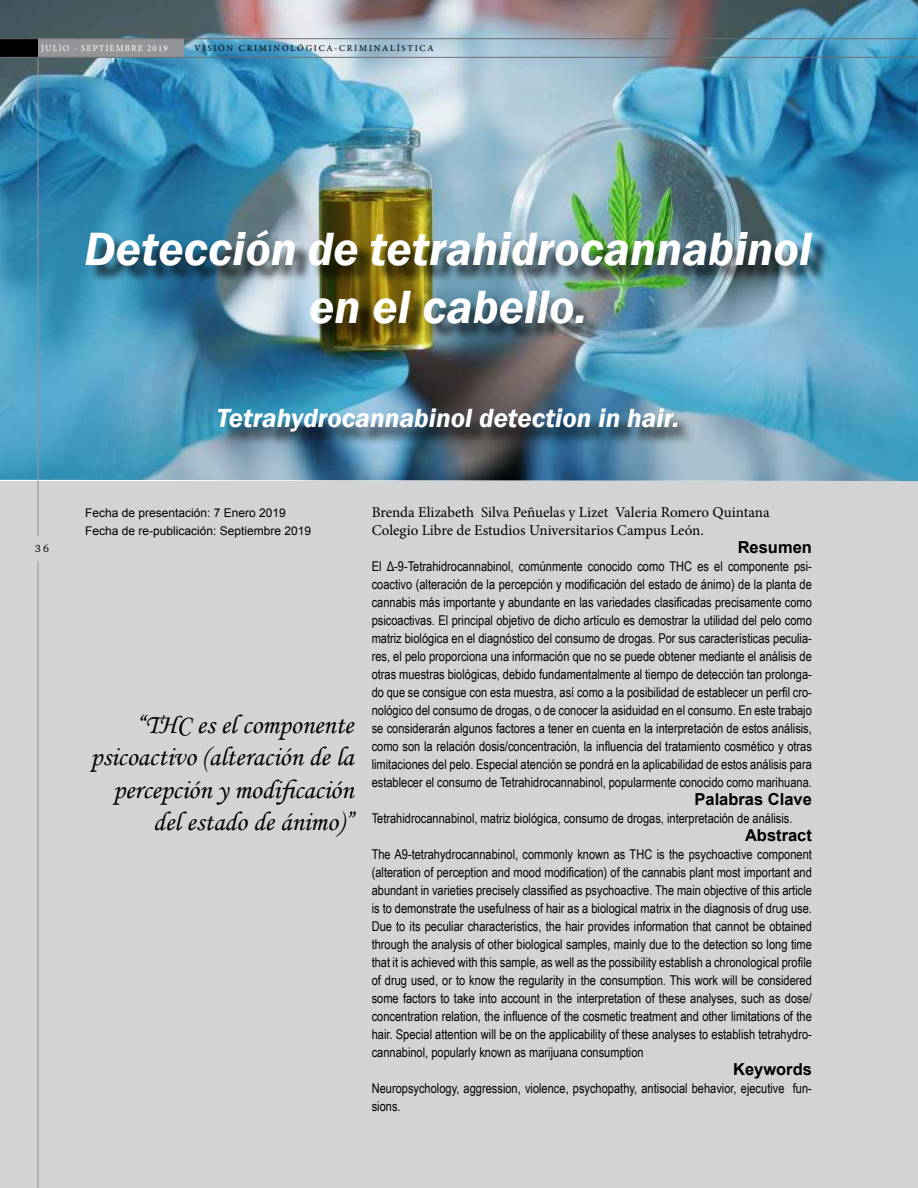
<style>
.page{position:relative;width:918px;height:1188px;background:#fff}
.page>*{position:absolute;margin:0;border:0;box-sizing:border-box;transform-origin:0 0}
.t1{font:italic 600 48px/57.6px "Franklin Gothic";color:#fff;text-align:center}
.t2{font:27px/32.4px "Monotype Corsiva";color:#000;text-align:right}
.t3{font:italic 600 27px "Franklin Gothic";color:#fff}
.t4{font:700 16.5px "Arial";color:#000}
.t5{font:15px/18px "Minion Pro";color:#000}
.t6{font:13.5px/18px "Arial Narrow";color:#000;text-align:justify}
.t7{font:12px/18px "Arial";color:#000}
.t8{font:10.5px "Charter ITC Std";color:#000}
.t9{font:9px "Minion Pro";letter-spacing:.2em;color:#000}
.t10{font:9px "Minion Pro";letter-spacing:.12em;color:#fff}
</style>
<div class="page">
<div style="left:0;top:481px;width:918px;height:707px;background:#d1d3d4"></div>
<img style="left:0;top:0;width:918px;height:481px">
<div style="left:0;top:39px;width:38px;height:18px;background:#000"></div>
<div style="left:38px;top:39px;width:145px;height:18px;background:#939598"></div>
<hr style="left:38px;top:58px;width:1px;height:478px;background:#939598">
<hr style="left:0;top:57px;width:918px;height:1px;background:#6d6e71">
<hr style="left:0;top:38px;width:918px;height:1px;background:#6d6e71">
<hr style="left:38px;top:561px;width:1px;height:627px;background:#939598">
<div style="left:89px;top:233px;width:741px;height:217px;background:#000;opacity:.75"></div>
<p class="t10" style="left:41px;top:42px;width:128px">JULIO - SEPTIEMBRE 2019</p>
<p class="t9" style="left:194px;top:42px;width:241px">VISIÓN CRIMINOLÓGICA-CRIMINALÍSTICA</p>
<h1 class="t1" style="left:85px;top:220px;width:729px">Detección de tetrahidrocannabinol en el cabello.</h1>
<p class="t8" style="left:35px;top:542px;width:15px">36</p>
<h2 class="t3" style="left:217px;top:401px;width:464px">Tetrahydrocannabinol detection in hair.</h2>
<p class="t7" style="left:85px;top:504px;width:228px">Fecha de presentación: 7 Enero 2019<br>Fecha de re-publicación: Septiembre 2019</p>
<h2 class="t2" style="left:91px;top:709px;width:264px">“THC es el componente psicoactivo (alteración de la percepción y modificación del estado de ánimo)”</h2>
<p class="t5" style="left:372px;top:503px;width:399px">Brenda Elizabeth Silva Peñuelas y Lizet Valeria Romero Quintana<br>Colegio Libre de Estudios Universitarios Campus León.</p>
<p class="t4" style="left:738px;top:536px;width:76px">Resumen</p>
<p class="t6" style="left:372px;top:557px;width:442px">El Δ-9-Tetrahidrocannabinol, comúnmente conocido como THC es el componente psi&shy;coactivo (alteración de la percepción y modificación del estado de ánimo) de la planta de cannabis más importante y abundante en las variedades clasificadas precisamente como psicoactivas. El principal objetivo de dicho artículo es demostrar la utilidad del pelo como matriz biológica en el diagnóstico del consumo de drogas. Por sus características peculia&shy;res, el pelo proporciona una información que no se puede obtener mediante el análisis de otras muestras biológicas, debido fundamentalmente al tiempo de detección tan prolonga&shy;do que se consigue con esta muestra, así como a la posibilidad de establecer un perfil cro&shy;nológico del consumo de drogas, o de conocer la asiduidad en el consumo. En este trabajo se considerarán algunos factores a tener en cuenta en la interpretación de estos análisis, como son la relación dosis/concentración, la influencia del tratamiento cosmético y otras limitaciones del pelo. Especial atención se pondrá en la aplicabilidad de estos análisis para establecer el consumo de Tetrahidrocannabinol, popularmente conocido como marihuana.</p>
<p class="t4" style="left:695px;top:788px;width:119px">Palabras Clave</p>
<p class="t6" style="left:372px;top:809px;width:422px">Tetrahidrocannabinol, matriz biológica, consumo de drogas, interpretación de análisis.</p>
<p class="t4" style="left:745px;top:824px;width:68px">Abstract</p>
<p class="t6" style="left:372px;top:845px;width:442px">The A9-tetrahydrocannabinol, commonly known as THC is the psychoactive component (alteration of perception and mood modification) of the cannabis plant most important and abundant in varieties precisely classified as psychoactive. The main objective of this article is to demonstrate the usefulness of hair as a biological matrix in the diagnosis of drug use.<br>Due to its peculiar characteristics, the hair provides information that cannot be obtained through the analysis of other biological samples, mainly due to the detection so long time that it is achieved with this sample, as well as the possibility establish a chronological profile of drug used, or to know the regularity in the consumption. This work will be considered some factors to take into account in the interpretation of these analyses, such as dose/ concentration relation, the influence of the cosmetic treatment and other limitations of the hair. Special attention will be on the applicability of these analyses to establish tetrahydro&shy;cannabinol, popularly known as marijuana consumption</p>
<p class="t4" style="left:733px;top:1058px;width:80px">Keywords</p>
<p class="t6" style="left:372px;top:1079px;width:442px">Neuropsychology, aggression, violence, psychopathy, antisocial behavior, ejecutive fun&shy;sions.</p>
</div>
